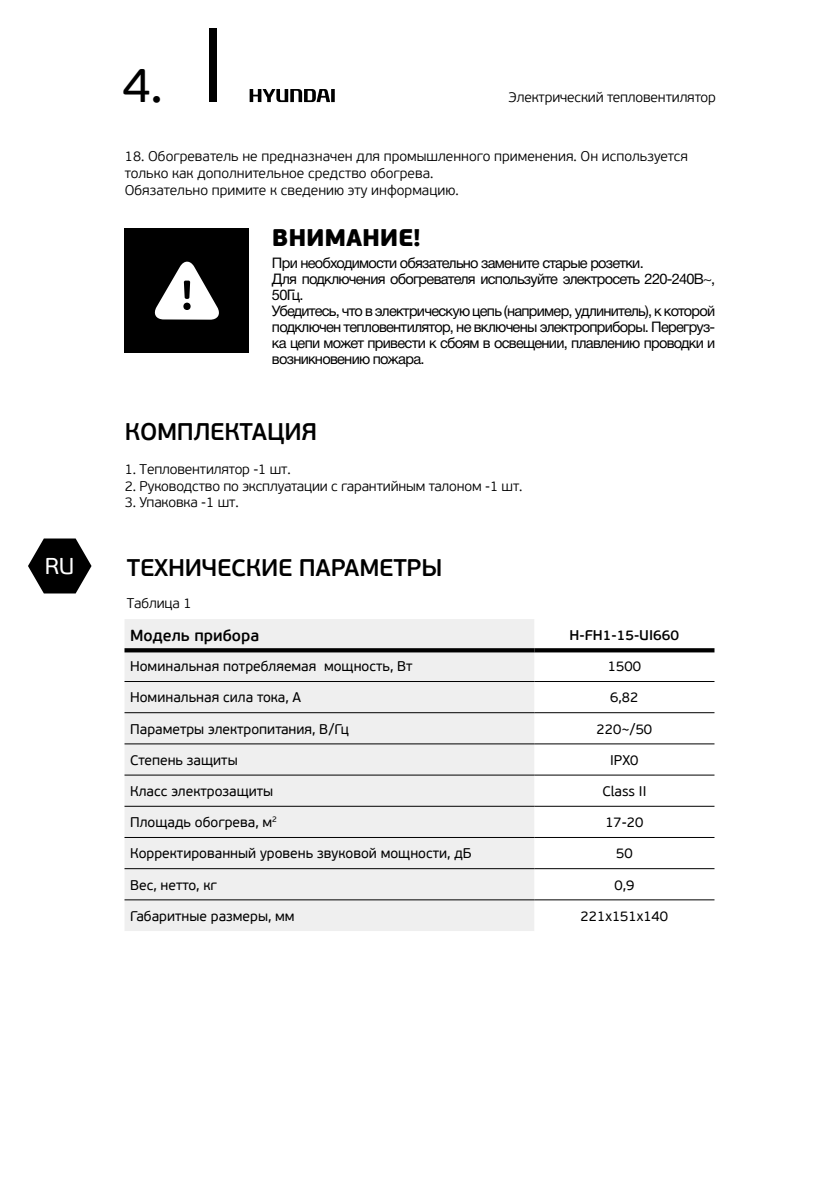
<style>
.page{position:relative;width:840px;height:1191px;background:#fff}
.page>*{position:absolute;margin:0;border:0;box-sizing:border-box;transform-origin:0 0}
.t1{font:48px "PF Beau Sans Pro";color:#000}
.t2{font:600 24px "PF Beau Sans Pro";letter-spacing:-.01em;color:#000}
.t3{font:900 24px "PF Beau Sans Pro";letter-spacing:-.01em;color:#000}
.t4{font:22.8px "PF Beau Sans Pro";color:#fff}
.t5{font:600 16px "PF Beau Sans Pro";color:#000}
.t6{font:14.6px/16px "Helvetica Neue Cyr";letter-spacing:-.05em;color:#000}
.t7{font:300 14px/16.8px "PF Beau Sans Pro";color:#000}
.t8{font:14px "PF Beau Sans Pro";color:#000}
.t9{font:600 14px "PF Beau Sans Pro";color:#000}
</style>
<div class="page">
<div style="left:209px;top:29px;width:8px;height:73px;background:#000"></div>
<svg style="left:28px;top:538px;width:63px;height:55px"></svg>
<svg style="left:249px;top:89px;width:85px;height:13px"></svg>
<div style="left:125px;top:228px;width:124px;height:125px;background:#000"></div>
<svg style="left:154px;top:261px;width:65px;height:59px"></svg>
<div style="left:124px;top:619px;width:410px;height:312px;background:#efefef"></div>
<hr style="left:124px;top:681px;width:410px;height:1px;background:#000">
<hr style="left:534px;top:681px;width:180px;height:1px;background:#000">
<hr style="left:124px;top:712px;width:410px;height:1px;background:#000">
<hr style="left:534px;top:712px;width:180px;height:1px;background:#000">
<hr style="left:124px;top:743px;width:410px;height:1px;background:#000">
<hr style="left:534px;top:743px;width:180px;height:1px;background:#000">
<hr style="left:124px;top:774px;width:410px;height:1px;background:#000">
<hr style="left:534px;top:774px;width:180px;height:1px;background:#000">
<hr style="left:124px;top:806px;width:410px;height:1px;background:#000">
<hr style="left:534px;top:806px;width:180px;height:1px;background:#000">
<hr style="left:124px;top:837px;width:410px;height:1px;background:#000">
<hr style="left:124px;top:868px;width:410px;height:1px;background:#000">
<hr style="left:534px;top:868px;width:180px;height:1px;background:#000">
<hr style="left:124px;top:899px;width:410px;height:1px;background:#000">
<hr style="left:534px;top:899px;width:180px;height:1px;background:#000">
<hr style="left:534px;top:837px;width:180px;height:1px;background:#000">
<svg style="left:124px;top:648px;width:410px;height:4px;background:#0b0b0b"></svg>
<svg style="left:534px;top:648px;width:180px;height:4px"></svg>
<h3 class="t4" style="left:45px;top:553px;width:31px">RU</h3>
<h1 class="t1" style="left:122px;top:58px;width:42px">4.</h1>
<p class="t7" style="left:508px;top:89px;width:209px">Электрический тепловентилятор</p>
<p class="t7" style="left:125px;top:148px;width:564px">18. Обогреватель не предназначен для промышленного применения. Он используется только как дополнительное средство обогрева.<br>Обязательно примите к сведению эту информацию.</p>
<h2 class="t3" style="left:272px;top:222px;width:150px">ВНИМАНИЕ!</h2>
<p class="t6" style="left:272px;top:255px;width:444px">При необходимости обязательно замените старые розетки.<br>Для подключения обогревателя используйте электросеть 220-240В~, 50Гц.<br>Убедитесь, что в электрическую цепь (например, удлинитель), к которой подключен тепловентилятор, не включены электроприборы. Перегруз&shy;ка цепи может привести к сбоям в освещении, плавлению проводки и возникновению пожара.</p>
<h2 class="t2" style="left:125px;top:417px;width:194px">КОМПЛЕКТАЦИЯ</h2>
<p class="t7" style="left:125px;top:461px;width:167px">1. Тепловентилятор -1 шт.</p>
<p class="t7" style="left:125px;top:478px;width:399px">2. Руководство по эксплуатации с гарантийным талоном -1 шт.</p>
<p class="t7" style="left:125px;top:494px;width:115px">3. Упаковка -1 шт.</p>
<h2 class="t2" style="left:127px;top:553px;width:317px">ТЕХНИЧЕСКИЕ ПАРАМЕТРЫ</h2>
<p class="t7" style="left:127px;top:595px;width:66px">Таблица 1</p>
<p class="t5" style="left:130px;top:625px;width:131px">Модель прибора</p>
<p class="t9" style="left:569px;top:627px;width:111px">H-FH1-15-UI660</p>
<p class="t8" style="left:130px;top:658px;width:284px">Номинальная потребляемая мощность, Вт</p>
<p class="t8" style="left:607px;top:658px;width:35px">1500</p>
<p class="t8" style="left:130px;top:689px;width:172px">Номинальная сила тока, А</p>
<p class="t8" style="left:610px;top:689px;width:30px">6,82</p>
<p class="t8" style="left:130px;top:720px;width:220px">Параметры электропитания, В/Гц</p>
<p class="t8" style="left:596px;top:720px;width:57px">220~/50</p>
<p class="t8" style="left:130px;top:752px;width:109px">Степень защиты</p>
<p class="t8" style="left:610px;top:752px;width:30px">IPХ0</p>
<p class="t8" style="left:130px;top:783px;width:144px">Класс электрозащиты</p>
<p class="t8" style="left:602px;top:783px;width:46px">Class II</p>
<p class="t8" style="left:130px;top:814px;width:148px">Площадь обогрева, м<sup>2</sup></p>
<p class="t8" style="left:605px;top:814px;width:40px">17-20</p>
<p class="t8" style="left:130px;top:845px;width:343px">Корректированный уровень звуковой мощности, дБ</p>
<p class="t8" style="left:615px;top:845px;width:18px">50</p>
<p class="t8" style="left:130px;top:876px;width:88px">Вес, нетто, кг</p>
<p class="t8" style="left:614px;top:876px;width:21px">0,9</p>
<p class="t8" style="left:130px;top:907px;width:166px">Габаритные размеры, мм</p>
<p class="t8" style="left:580px;top:907px;width:89px">221x151x140</p>
</div>
